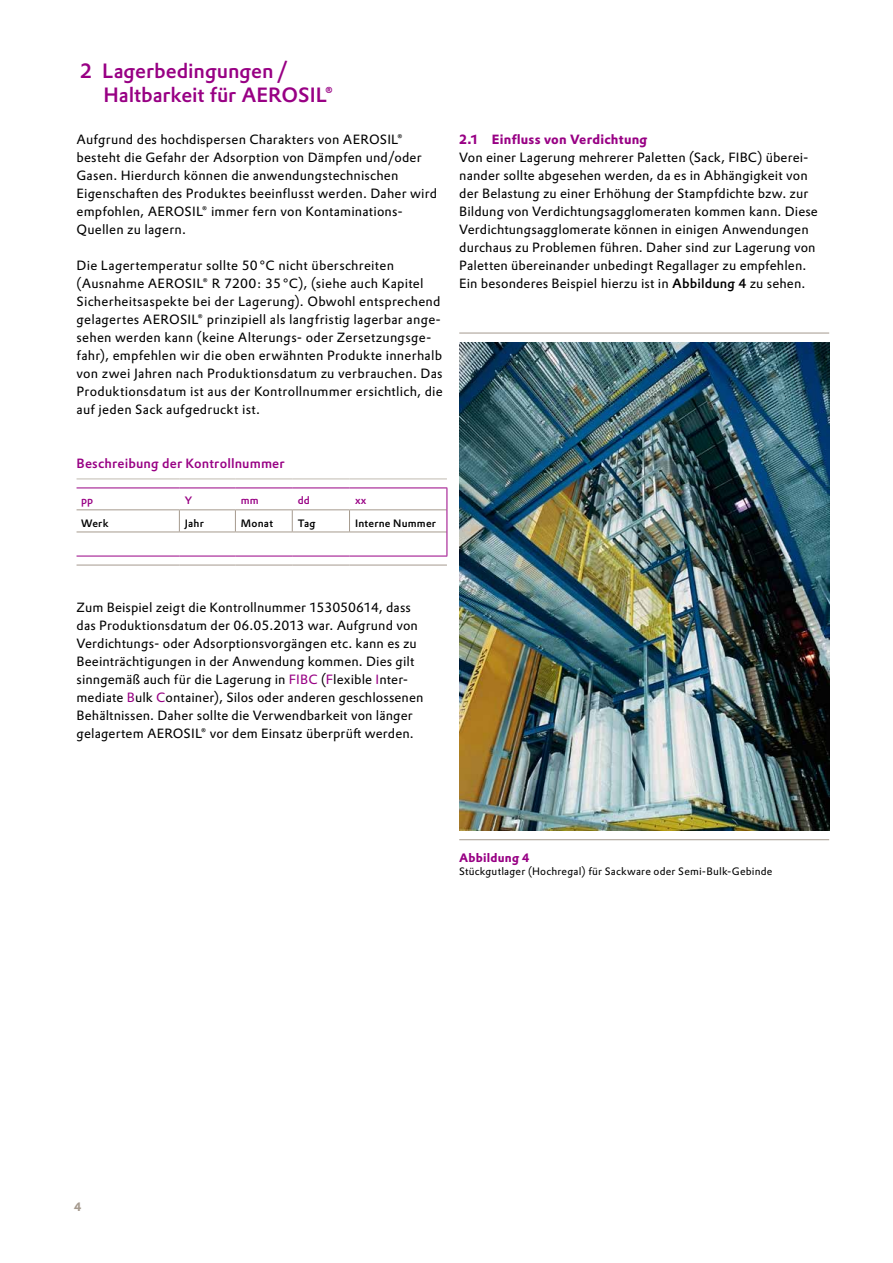
<style>
.page{position:relative;width:893px;height:1263px;background:#fff}
.page>*{position:absolute;margin:0;border:0;box-sizing:border-box;transform-origin:0 0}
.t1{font:500 20.25px/24px "Evonik Prokyon";color:#980084}
.t2{font:13.2px/18px "Evonik Prokyon";letter-spacing:.015em;color:#000}
.t3{font:500 13.2px "Evonik Prokyon";letter-spacing:.01em;color:#980084}
.t4{font:700 13.2px "Evonik Prokyon";letter-spacing:.015em;color:#980084}
.t5{font:700 12px "Evonik Prokyon";letter-spacing:.015em;color:#980084}
.t6{font:700 12px "Evonik Prokyon";color:#a59a8e}
.t7{font:10.5px "Evonik Prokyon";letter-spacing:.02em;color:#000}
.t8{font:500 10.5px "Evonik Prokyon";letter-spacing:.02em;color:#000}
.t9{font:500 10.5px "Evonik Prokyon";color:#980084}
.s1{font-weight:500}
.s2{color:#980084}
</style>
<div class="page">
<svg style="left:77px;top:487px;width:371px;height:69px"></svg>
<hr style="left:77px;top:556px;width:102px;height:1px;background:#980084">
<hr style="left:179px;top:556px;width:56px;height:1px;background:#980084">
<hr style="left:235px;top:556px;width:57px;height:1px;background:#980084">
<hr style="left:292px;top:556px;width:58px;height:1px;background:#980084">
<hr style="left:350px;top:556px;width:97px;height:1px;background:#980084">
<hr style="left:77px;top:479px;width:102px;height:1px;background:#c1bab1">
<hr style="left:179px;top:479px;width:56px;height:1px;background:#c1bab1">
<hr style="left:235px;top:479px;width:57px;height:1px;background:#c1bab1">
<hr style="left:292px;top:479px;width:58px;height:1px;background:#c1bab1">
<hr style="left:350px;top:479px;width:97px;height:1px;background:#c1bab1">
<hr style="left:77px;top:565px;width:102px;height:1px;background:#a59a8e">
<hr style="left:179px;top:565px;width:56px;height:1px;background:#a59a8e">
<hr style="left:235px;top:565px;width:57px;height:1px;background:#a59a8e">
<hr style="left:292px;top:565px;width:58px;height:1px;background:#a59a8e">
<hr style="left:350px;top:565px;width:97px;height:1px;background:#a59a8e">
<img style="left:459px;top:342px;width:370px;height:488px">
<hr style="left:459px;top:839px;width:370px;height:1px;background:#a59a8e">
<hr style="left:459px;top:333px;width:370px;height:1px;background:#a59a8e">
<h1 class="t1" style="left:104px;top:58px;width:231px;text-indent:-24px">2 Lagerbedingungen/<br>Haltbarkeit für AEROSIL®</h1>
<p class="t2" style="left:77px;top:130px;width:362px">Aufgrund des hochdispersen Charakters von AEROSIL® besteht die Gefahr der Adsorption von Dämpfen und/oder Gasen. Hierdurch können die anwendungstechnischen Eigenschaften des Produktes beeinflusst werden. Daher wird empfohlen, AEROSIL® immer fern von Kontaminations-Quellen zu lagern.</p>
<p class="t2" style="left:77px;top:256px;width:368px">Die Lagertemperatur sollte 50°C nicht überschreiten (Ausnahme AEROSIL® R 7200: 35°C), (siehe auch Kapitel Sicherheitsaspekte bei der Lagerung). Obwohl entsprechend gelagertes AEROSIL® prinzipiell als langfristig lagerbar ange&shy;sehen werden kann (keine Alterungs- oder Zersetzungsge&shy;fahr), empfehlen wir die oben erwähnten Produkte innerhalb von zwei Jahren nach Produktionsdatum zu verbrauchen. Das Produktionsdatum ist aus der Kontrollnummer ersichtlich, die auf jeden Sack aufgedruckt ist.</p>
<p class="t3" style="left:77px;top:453px;width:210px">Beschreibung der Kontrollnummer</p>
<p class="t9" style="left:81px;top:492px;width:14px">pp</p>
<p class="t9" style="left:185px;top:492px;width:9px">Y</p>
<p class="t9" style="left:241px;top:492px;width:19px">mm</p>
<p class="t9" style="left:298px;top:492px;width:14px">dd</p>
<p class="t9" style="left:355px;top:492px;width:13px">xx</p>
<p class="t8" style="left:81px;top:515px;width:29px">Werk</p>
<p class="t8" style="left:185px;top:515px;width:21px">Jahr</p>
<p class="t8" style="left:241px;top:515px;width:34px">Monat</p>
<p class="t8" style="left:298px;top:515px;width:19px">Tag</p>
<p class="t8" style="left:355px;top:515px;width:83px">Interne Nummer</p>
<p class="t4" style="left:459px;top:128px;width:190px">2.1 Einfluss von Verdichtung</p>
<p class="t2" style="left:459px;top:147px;width:360px">Von einer Lagerung mehrerer Paletten (Sack, FIBC) überei&shy;nander sollte abgesehen werden, da es in Abhängigkeit von der Belastung zu einer Erhöhung der Stampfdichte bzw. zur Bildung von Verdichtungsagglomeraten kommen kann. Diese Verdichtungsagglomerate können in einigen Anwendungen durchaus zu Problemen führen. Daher sind zur Lagerung von Paletten übereinander unbedingt Regallager zu empfehlen.<br>Ein besonderes Beispiel hierzu ist in <span class="s1">Abbildung 4</span> zu sehen.</p>
<p class="t2" style="left:77px;top:598px;width:348px">Zum Beispiel zeigt die Kontrollnummer 153050614, dass das Produktionsdatum der 06.05.2013 war. Aufgrund von Verdichtungs- oder Adsorptionsvorgängen etc. kann es zu Beeinträchtigungen in der Anwendung kommen. Dies gilt sinngemäß auch für die Lagerung in <span class="s2">FIBC</span> (<span class="s2">F</span>lexible <span class="s2">I</span>nter&shy;mediate <span class="s2">B</span>ulk <span class="s2">C</span>ontainer), Silos oder anderen geschlossenen Behältnissen. Daher sollte die Verwendbarkeit von länger gelagertem AEROSIL® vor dem Einsatz überprüft werden.</p>
<p class="t5" style="left:459px;top:848px;width:72px">Abbildung 4</p>
<p class="t7" style="left:459px;top:863px;width:315px">Stückgutlager (Hochregal) für Sackware oder Semi-Bulk-Gebinde</p>
<p class="t6" style="left:74px;top:1197px;width:9px">4</p>
</div>
